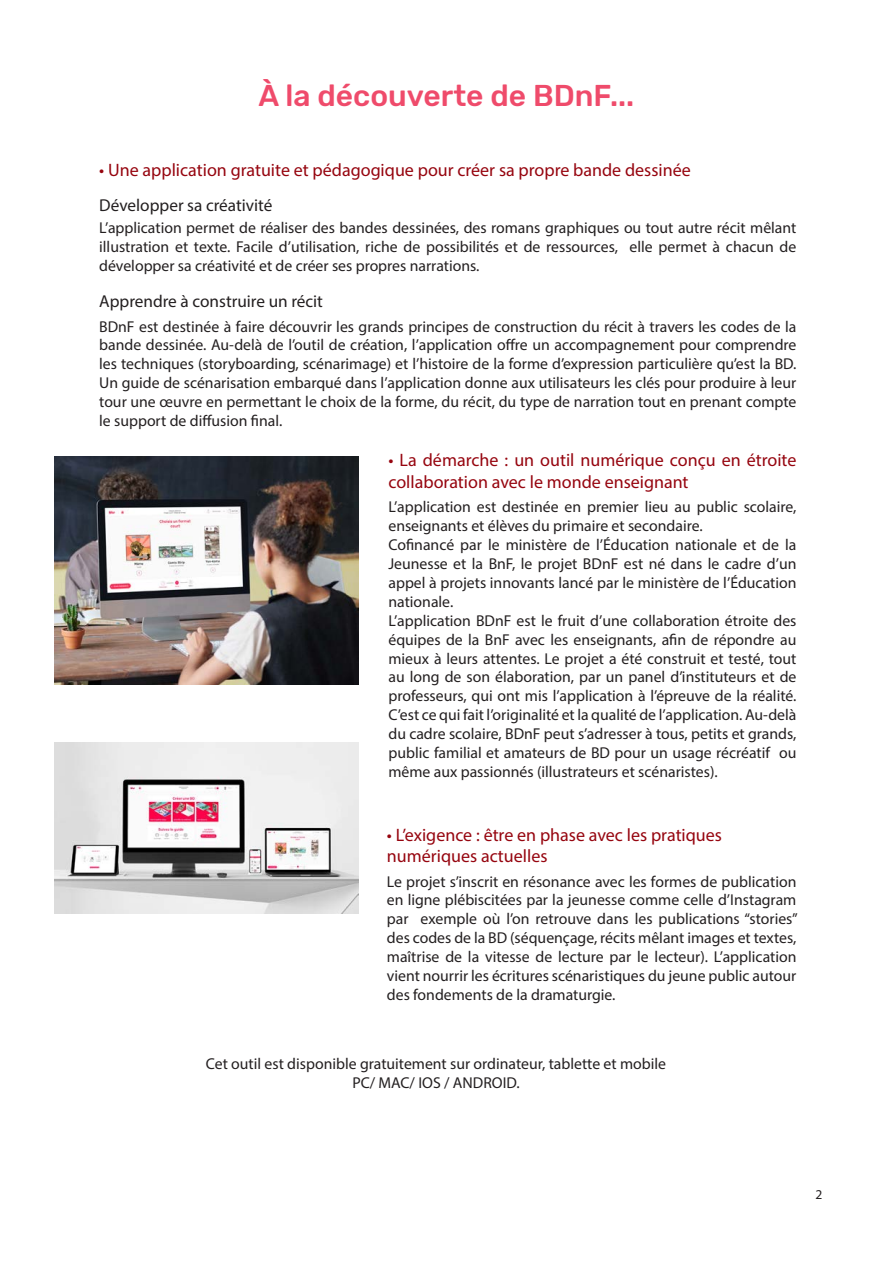
<style>
.page{position:relative;width:893px;height:1263px;background:#fff}
.page>*{position:absolute;margin:0;border:0;box-sizing:border-box;transform-origin:0 0}
.t1{font:500 30px "Rubik";color:#ef4b6b}
.t2{font:18px/21.6px "Myriad Pro";color:#96050f}
.t3{font:17.25px "Myriad Pro";color:#231f20}
.t4{font:15.75px/18.9px "Myriad Pro";color:#231f20;text-align:justify}
.t5{font:13.5px "Myriad Pro";color:#231f20}
</style>
<div class="page">
<img style="left:54px;top:742px;width:304px;height:171px">
<img style="left:54px;top:456px;width:304px;height:228px">
<p class="t1" style="left:259px;top:78px;width:377px">À la découverte de BDnF...</p>
<p class="t2" style="left:99px;top:159px;width:593px">• Une application gratuite et pédagogique pour créer sa propre bande dessinée</p>
<p class="t3" style="left:99px;top:195px;width:175px">Développer sa créativité</p>
<p class="t4" style="left:99px;top:218px;width:699px">L’application permet de réaliser des bandes dessinées, des romans graphiques ou tout autre récit mêlant illustration et texte. Facile d’utilisation, riche de possibilités et de ressources, elle permet à chacun de développer sa créativité et de créer ses propres narrations.</p>
<p class="t3" style="left:99px;top:291px;width:225px">Apprendre à construire un récit</p>
<p class="t4" style="left:99px;top:317px;width:699px">BDnF est destinée à faire découvrir les grands principes de construction du récit à travers les codes de la bande dessinée. Au-delà de l’outil de création, l’application offre un accompagnement pour comprendre les techniques (storyboarding, scénarimage) et l’histoire de la forme d’expression particulière qu’est la BD.<br>Un guide de scénarisation embarqué dans l’application donne aux utilisateurs les clés pour produire à leur tour une œuvre en permettant le choix de la forme, du récit, du type de narration tout en prenant compte le support de diffusion final.</p>
<p class="t2" style="left:388px;top:449px;width:409px">• La démarche : un outil numérique conçu en étroite collaboration avec le monde enseignant</p>
<p class="t4" style="left:388px;top:497px;width:409px">L’application est destinée en premier lieu au public scolaire, enseignants et élèves du primaire et secondaire.</p>
<p class="t4" style="left:388px;top:535px;width:410px">Cofinancé par le ministère de l’Éducation nationale et de la Jeunesse et la BnF, le projet BDnF est né dans le cadre d’un appel à projets innovants lancé par le ministère de l’Éducation nationale.</p>
<p class="t4" style="left:388px;top:611px;width:409px">L’application BDnF est le fruit d’une collaboration étroite des équipes de la BnF avec les enseignants, afin de répondre au mieux à leurs attentes. Le projet a été construit et testé, tout au long de son élaboration, par un panel d’instituteurs et de professeurs, qui ont mis l’application à l’épreuve de la réalité.<br>C’est ce qui fait l’originalité et la qualité de l’application. Au-delà du cadre scolaire, BDnF peut s’adresser à tous, petits et grands, public familial et amateurs de BD pour un usage récréatif ou même aux passionnés (illustrateurs et scénaristes).</p>
<p class="t2" style="left:387px;top:823px;width:337px">• L’exigence : être en phase avec les pratiques numériques actuelles</p>
<p class="t4" style="left:387px;top:871px;width:412px">Le projet s’inscrit en résonance avec les formes de publication en ligne plébiscitées par la jeunesse comme celle d’Instagram par exemple où l’on retrouve dans les publications “stories” des codes de la BD (séquençage, récits mêlant images et textes, maîtrise de la vitesse de lecture par le lecteur). L’application vient nourrir les écritures scénaristiques du jeune public autour des fondements de la dramaturgie.</p>
<p class="t4" style="left:206px;top:1054px;width:462px">Cet outil est disponible gratuitement sur ordinateur, tablette et mobile</p>
<p class="t4" style="left:352px;top:1073px;width:169px">PC/ MAC/ IOS / ANDROID.</p>
<p class="t5" style="left:816px;top:1186px;width:8px">2</p>
</div>
